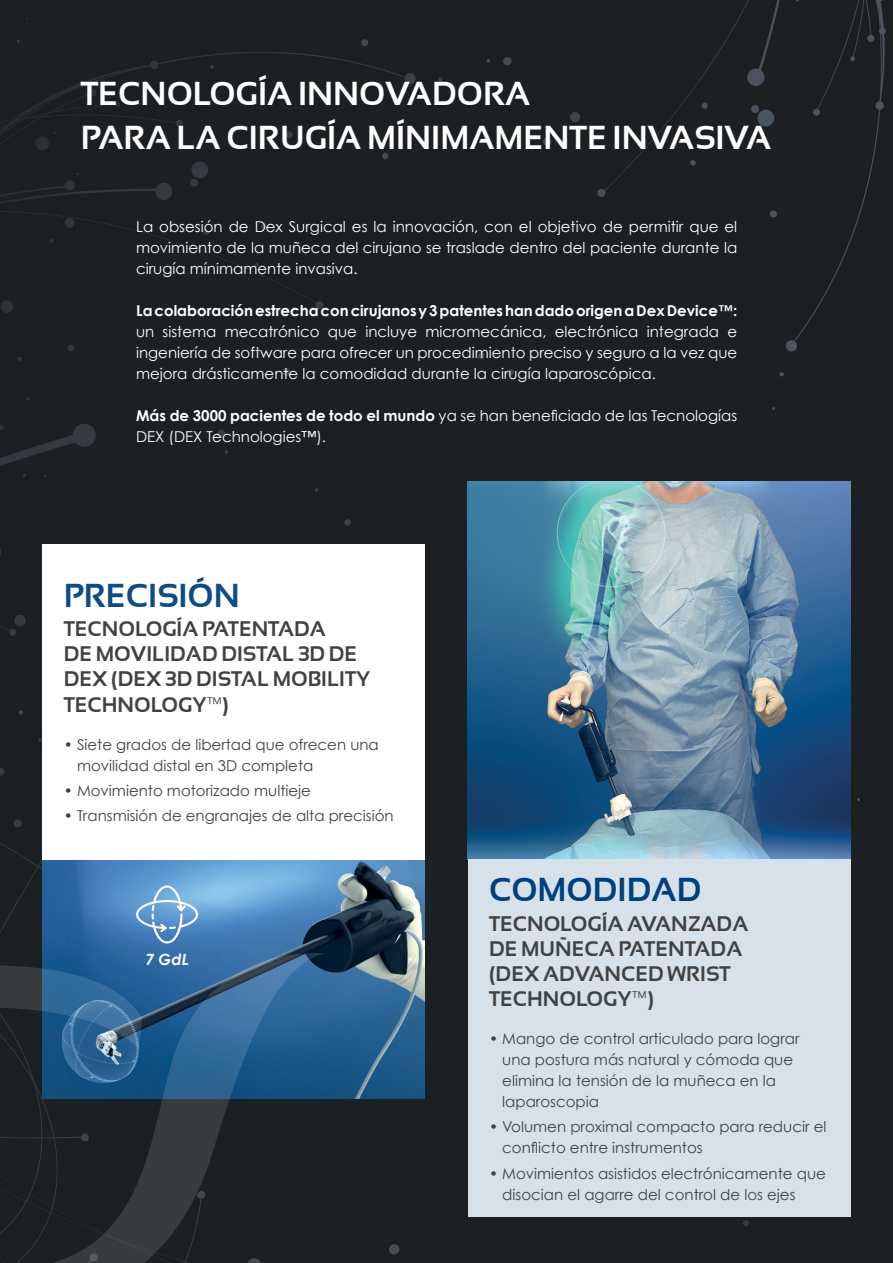
<style>
.page{position:relative;width:893px;height:1263px;background:#1c2023}
.page>*{position:absolute;margin:0;border:0;box-sizing:border-box;transform-origin:0 0}
.t1{font:700 33px/43.8px "Sansation";color:#fff}
.t2{font:700 33px "Sansation";color:#104b86}
.t3{font:700 33px "Sansation";color:#00407e}
.t4{font:700 21px/25.2px "Sansation";color:#414142}
.t5{font:italic 700 15.6px "Century Gothic";color:#fff}
.t6{font:15px/21px "Century Gothic";color:#fff;text-align:justify}
.t7{font:15px/21px "Century Gothic";color:#414142}
.t8{font:700 15px "Century Gothic";color:#fff}
.s1{font-weight:700}
</style>
<div class="page">
<img style="left:468px;top:482px;width:382px;height:378px">
<div style="left:468px;top:860px;width:382px;height:357px;background:#d6e1e9"></div>
<img style="left:42px;top:860px;width:383px;height:238px">
<div style="left:42px;top:544px;width:383px;height:316px;background:#fff"></div>
<svg style="left:0;top:951px;width:325px;height:312px"></svg>
<svg style="left:136px;top:885px;width:62px;height:58px"></svg>
<h1 class="t1" style="left:81px;top:71px;width:692px">TECNOLOGÍA INNOVADORA<br>PARA LA CIRUGÍA MÍNIMAMENTE INVASIVA</h1>
<p class="t6" style="left:136px;top:215px;width:603px">La obsesión de Dex Surgical es la innovación, con el objetivo de permitir que el movimiento de la muñeca del cirujano se traslade dentro del paciente durante la cirugía mínimamente invasiva.</p>
<p class="t8" style="left:136px;top:299px;width:603px">La colaboración estrecha con cirujanos y 3 patentes han dado origen a Dex Device™:</p>
<p class="t6" style="left:136px;top:320px;width:603px">un sistema mecatrónico que incluye micromecánica, electrónica integrada e ingeniería de software para ofrecer un procedimiento preciso y seguro a la vez que mejora drásticamente la comodidad durante la cirugía laparoscópica.</p>
<p class="t6" style="left:136px;top:404px;width:603px"><span class="s1">Más de 3000 pacientes de todo el mundo</span> ya se han beneficiado de las Tecnologías<br>DEX (DEX Technologies™).</p>
<h1 class="t2" style="left:64px;top:576px;width:178px">PRECISIÓN</h1>
<h2 class="t4" style="left:64px;top:616px;width:307px">TECNOLOGÍA PATENTADA<br>DE MOVILIDAD DISTAL 3D DE<br>DEX (DEX 3D DISTAL MOBILITY<br>TECHNOLOGY™)</h2>
<p class="t7" style="left:77px;top:733px;width:303px;text-indent:-13px">• Siete grados de libertad que ofrecen una movilidad distal en 3D completa</p>
<p class="t7" style="left:64px;top:780px;width:249px">• Movimiento motorizado multieje</p>
<p class="t7" style="left:64px;top:805px;width:331px">• Transmisión de engranajes de alta precisión</p>
<p class="t5" style="left:145px;top:947px;width:45px">7 GdL</p>
<h1 class="t3" style="left:489px;top:871px;width:214px">COMODIDAD</h1>
<h2 class="t4" style="left:489px;top:910px;width:261px">TECNOLOGÍA AVANZADA<br>DE MUÑECA PATENTADA (DEX ADVANCED WRIST<br>TECHNOLOGY™)</h2>
<p class="t7" style="left:502px;top:1028px;width:299px;text-indent:-13px">• Mango de control articulado para lograr una postura más natural y cómoda que elimina la tensión de la muñeca en la laparoscopia</p>
<p class="t7" style="left:502px;top:1116px;width:326px;text-indent:-13px">• Volumen proximal compacto para reducir el conflicto entre instrumentos</p>
<p class="t7" style="left:502px;top:1162px;width:325px;text-indent:-13px">• Movimientos asistidos electrónicamente que disocian el agarre del control de los ejes</p>
</div>
